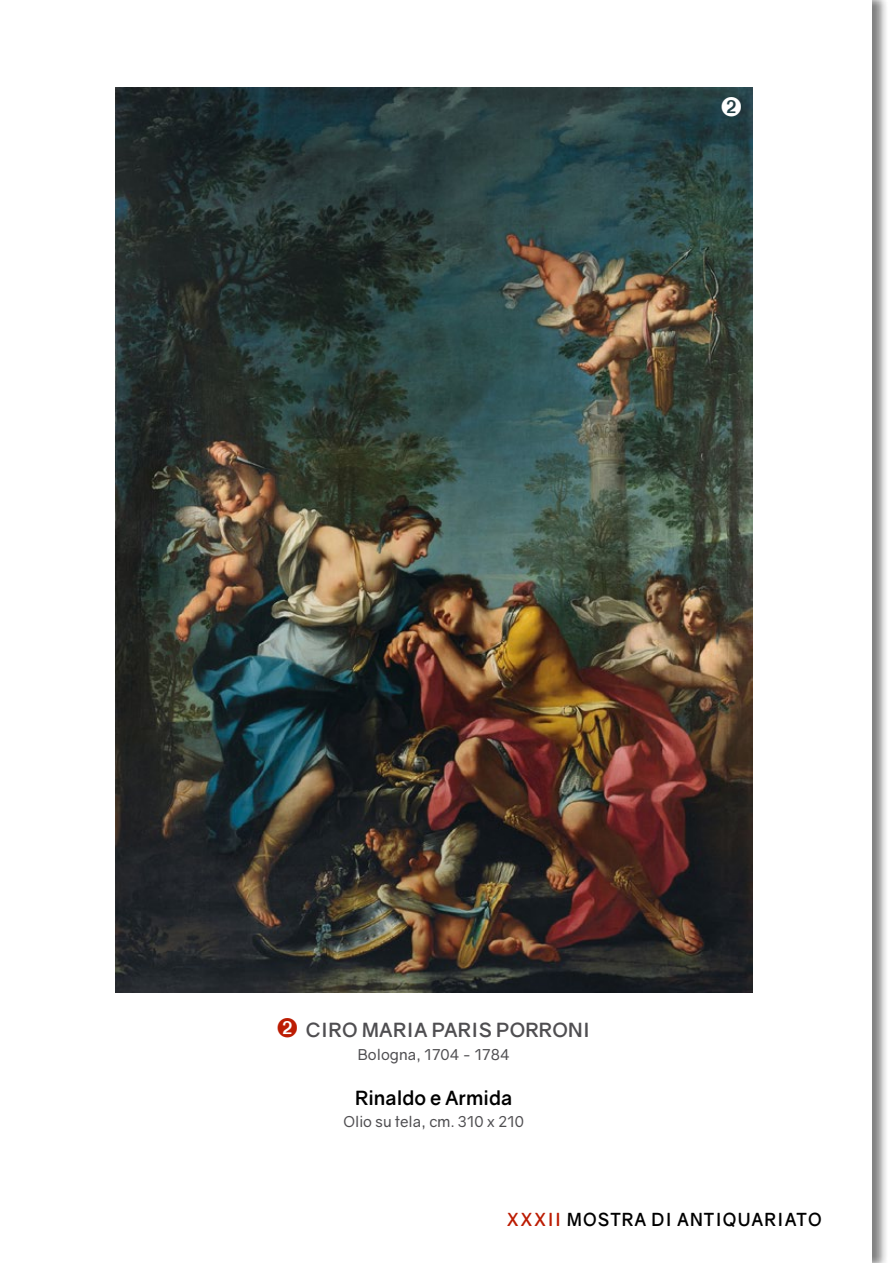
<style>
.page{position:relative;width:893px;height:1263px;background:#fff}
.page>*{position:absolute;margin:0;border:0;box-sizing:border-box;transform-origin:0 0}
.t1{font:700 19.5px "Gravity";letter-spacing:.01em;color:#4f4e51}
.t2{font:700 19.5px "Gravity";color:#000}
.t3{font:700 18px "Gravity";letter-spacing:.06em;color:#000;scale:.95 1}
.t4{font:15px "Gravity";color:#4f4e51}
.s1{color:#bc1c03}
</style>
<div class="page">
<div style="left:829px;top:0;width:59px;height:1263px;background:#000;opacity:.5"></div>
<div style="left:829px;top:0;width:43px;height:1263px;background:#fff"></div>
<img style="left:115px;top:87px;width:637px;height:905px">
<svg style="left:722px;top:97px;width:19px;height:19px"></svg>
<h1 class="t1" style="left:277px;top:1018px;width:315px"><span class="s1">➋</span> CIRO MARIA PARIS PORRONI</h1>
<p class="t4" style="left:358px;top:1045px;width:153px">Bologna, 1704 - 1784</p>
<h1 class="t2" style="left:355px;top:1085px;width:159px">RINALDO E ARMIDA</h1>
<p class="t4" style="left:343px;top:1112px;width:182px">Olio su tela, cm. 310 x 210</p>
<p class="t3" style="left:506px;top:1208px;width:333px"><span class="s1">XXXII</span> MOSTRA DI ANTIQUARIATO</p>
</div>
